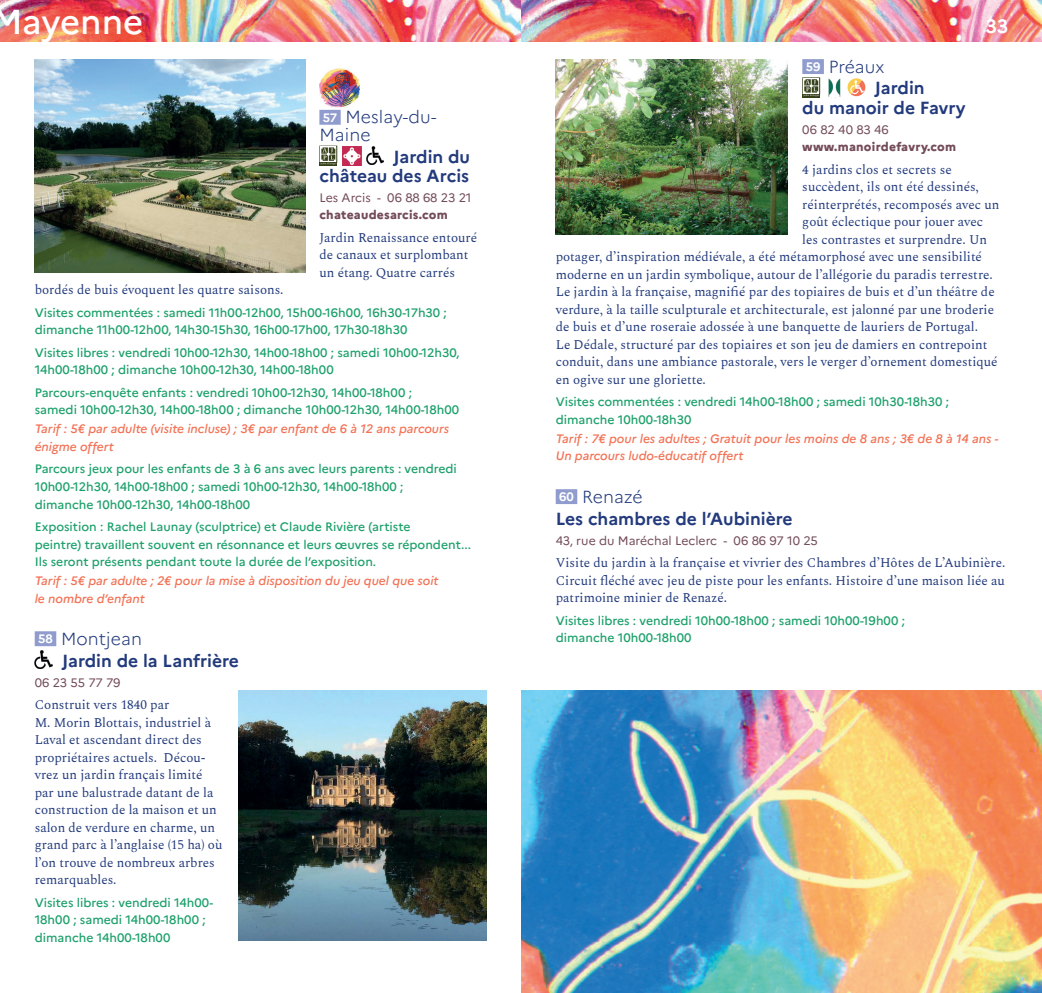
<style>
.page{position:relative;width:1042px;height:993px;background:#fff}
.page>*{position:absolute;margin:0;border:0;box-sizing:border-box;transform-origin:0 0}
.t1{font:500 34.65px "Marianne";letter-spacing:-.005em;color:#fff}
.t2{font:700 19.25px "Marianne";color:#fff}
.Nom_jardin{font:700 17.5px/19.2px "Marianne";color:#233b7d;text-align:right}
.Lieu{font:300 17.5px/17.5px "Marianne";letter-spacing:.005em;color:#233b7d}
.txt_courant{font:13.12px/17.5px "Spectral";color:#233b7d}
.visites{font:500 12.25px/17.5px "Marianne";color:#1ea16c}
.tarif{font:italic 500 12.25px/17.5px "Marianne";color:#f37255}
.adresse_tel{font:12.25px/17.5px "Marianne";letter-spacing:-.005em;color:#744c59}
.adresse_tel-2{font:800 12.25px/17.5px "Marianne";letter-spacing:.02em;color:#744c59}
.s1{font-weight:700;font-size:12.25px;color:#fff}
.s2{font-weight:800}
.s3{font-weight:400}
</style>
<div class="page">
<img style="left:0;top:0;width:1042px;height:41px">
<div style="left:319px;top:110px;width:22px;height:15px;background:#8f9ccd"></div>
<div style="left:35px;top:631px;width:21px;height:15px;background:#8f9ccd"></div>
<img style="left:319px;top:68px;width:41px;height:40px">
<svg style="left:319px;top:145px;width:18px;height:20px"></svg>
<img style="left:342px;top:146px;width:19px;height:19px">
<img style="left:366px;top:146px;width:18px;height:18px">
<img style="left:35px;top:650px;width:18px;height:18px">
<div style="left:802px;top:59px;width:22px;height:15px;background:#8f9ccd"></div>
<div style="left:556px;top:489px;width:21px;height:15px;background:#8f9ccd"></div>
<hr style="left:802px;top:94px;width:18px;height:3px;background:#37421a">
<svg style="left:802px;top:77px;width:18px;height:19px"></svg>
<img style="left:828px;top:78px;width:13px;height:19px">
<svg style="left:847px;top:78px;width:18px;height:18px"></svg>
<img style="left:35px;top:60px;width:270px;height:212px">
<img style="left:238px;top:690px;width:248px;height:250px">
<img style="left:556px;top:60px;width:232px;height:174px">
<img style="left:521px;top:690px;width:521px;height:302px">
<h1 class="t1" style="left:-9px;top:-6px;width:153px">Mayenne</h1>
<h2 class="t2" style="left:985px;top:11px;width:25px">33</h2>
<p class="Lieu" style="left:319px;top:107px;width:119px"><span class="s1">57</span> Meslay-du-<br>Maine</p>
<p class="Nom_jardin" style="left:319px;top:145px;width:152px">Jardin du<br>château des Arcis</p>
<p class="adresse_tel" style="left:319px;top:188px;width:154px">Les Arcis - 06 88 68 23 21 <span class="s2">chateaudesarcis.com</span></p>
<p class="txt_courant" style="left:319px;top:228px;width:159px">Jardin Renaissance entouré de canaux et surplombant un étang. Quatre carrés</p>
<p class="txt_courant" style="left:35px;top:280px;width:250px">bordés de buis évoquent les quatre saisons.</p>
<p class="visites" style="left:35px;top:303px;width:414px">Visites commentées : samedi 11h00-12h00, 15h00-16h00, 16h30-17h30 ; dimanche 11h00-12h00, 14h30-15h30, 16h00-17h00, 17h30-18h30</p>
<p class="visites" style="left:35px;top:343px;width:426px">Visites libres : vendredi 10h00-12h30, 14h00-18h00 ; samedi 10h00-12h30,<br>14h00-18h00 ; dimanche 10h00-12h30, 14h00-18h00</p>
<p class="visites" style="left:35px;top:383px;width:426px">Parcours-enquête enfants : vendredi 10h00-12h30, 14h00-18h00 ;<br>samedi 10h00-12h30, 14h00-18h00 ; dimanche 10h00-12h30, 14h00-18h00</p>
<p class="tarif" style="left:35px;top:419px;width:416px">Tarif : 5€ par adulte (visite incluse) ; 3€ par enfant de 6 à 12 ans parcours énigme offert</p>
<p class="visites" style="left:35px;top:459px;width:424px">Parcours jeux pour les enfants de 3 à 6 ans avec leurs parents : vendredi<br>10h00-12h30, 14h00-18h00 ; samedi 10h00-12h30, 14h00-18h00 ; dimanche 10h00-12h30, 14h00-18h00</p>
<p class="visites" style="left:35px;top:516px;width:438px">Exposition : Rachel Launay (sculptrice) et Claude Rivière (artiste<br>peintre) travaillent souvent en résonnance et leurs œuvres se répondent...<br>Ils seront présents pendant toute la durée de l’exposition.</p>
<p class="tarif" style="left:35px;top:570px;width:405px">Tarif : 5€ par adulte ; 2€ pour la mise à disposition du jeu quel que soit le nombre d’enfant</p>
<p class="Lieu" style="left:38px;top:628px;width:105px"><span class="s1">58</span> Montjean</p>
<p class="Nom_jardin" style="left:62px;top:649px;width:178px">Jardin de la Lanfrière</p>
<p class="adresse_tel" style="left:35px;top:672px;width:87px">06 23 55 77 79</p>
<p class="txt_courant" style="left:35px;top:694px;width:189px">Construit vers 1840 par<br>M. Morin Blottais, industriel à<br>Laval et ascendant direct des propriétaires actuels. Décou&shy;vrez un jardin français limité par une balustrade datant de la construction de la maison et un salon de verdure en charme, un grand parc à l’anglaise (15 ha) où l’on trouve de nombreux arbres remarquables.</p>
<p class="visites" style="left:35px;top:892px;width:180px">Visites libres : vendredi 14h00-<br>18h00 ; samedi 14h00-18h00 ; dimanche 14h00-18h00</p>
<p class="Lieu" style="left:805px;top:56px;width:80px"><span class="s1">59</span> Préaux</p>
<p class="Nom_jardin" style="left:802px;top:77px;width:165px;text-align:left;text-indent:72px">Jardin<br>du manoir de Favry</p>
<p class="adresse_tel-2" style="left:802px;top:120px;width:155px"><span class="s3">06 82 40 83 46 </span>www.manoirdefavry.com</p>
<p class="txt_courant" style="left:802px;top:160px;width:151px">4 jardins clos et secrets se</p>
<p class="txt_courant" style="left:802px;top:177px;width:178px">succèdent, ils ont été dessinés,</p>
<p class="txt_courant" style="left:802px;top:195px;width:199px">réinterprétés, recomposés avec un</p>
<p class="txt_courant" style="left:802px;top:212px;width:182px">goût éclectique pour jouer avec</p>
<p class="txt_courant" style="left:802px;top:230px;width:186px">les contrastes et surprendre. Un</p>
<p class="txt_courant" style="left:556px;top:247px;width:428px">potager, d’inspiration médiévale, a été métamorphosé avec une sensibilité</p>
<p class="txt_courant" style="left:556px;top:265px;width:438px">moderne en un jardin symbolique, autour de l’allégorie du paradis terrestre.</p>
<p class="txt_courant" style="left:556px;top:282px;width:440px">Le jardin à la française, magnifié par des topiaires de buis et d’un théâtre de</p>
<p class="txt_courant" style="left:556px;top:300px;width:440px">verdure, à la taille sculpturale et architecturale, est jalonné par une broderie</p>
<p class="txt_courant" style="left:556px;top:317px;width:424px">de buis et d’une roseraie adossée à une banquette de lauriers de Portugal.</p>
<p class="txt_courant" style="left:556px;top:335px;width:433px">Le Dédale, structuré par des topiaires et son jeu de damiers en contrepoint</p>
<p class="txt_courant" style="left:556px;top:352px;width:443px">conduit, dans une ambiance pastorale, vers le verger d’ornement domestiqué</p>
<p class="txt_courant" style="left:556px;top:370px;width:152px">en ogive sur une gloriette.</p>
<p class="visites" style="left:556px;top:392px;width:395px">Visites commentées : vendredi 14h00-18h00 ; samedi 10h30-18h30 ; dimanche 10h00-18h30</p>
<p class="tarif" style="left:556px;top:428px;width:444px">Tarif : 7€ pour les adultes ; Gratuit pour les moins de 8 ans ; 3€ de 8 à 14 ans -<br>Un parcours ludo-éducatif offert</p>
<p class="Lieu" style="left:559px;top:486px;width:85px"><span class="s1">60</span> Renazé</p>
<p class="Nom_jardin" style="left:556px;top:507px;width:238px">Les chambres de l’Aubinière</p>
<p class="adresse_tel" style="left:556px;top:530px;width:264px">43, rue du Maréchal Leclerc - 06 86 97 10 25</p>
<p class="txt_courant" style="left:556px;top:552px;width:451px;text-align:justify">Visite du jardin à la française et vivrier des Chambres d’Hôtes de L’Aubinière.<br>Circuit fléché avec jeu de piste pour les enfants. Histoire d’une maison liée au patrimoine minier de Renazé.</p>
<p class="visites" style="left:556px;top:610px;width:351px">Visites libres : vendredi 10h00-18h00 ; samedi 10h00-19h00 ; dimanche 10h00-18h00</p>
</div>
